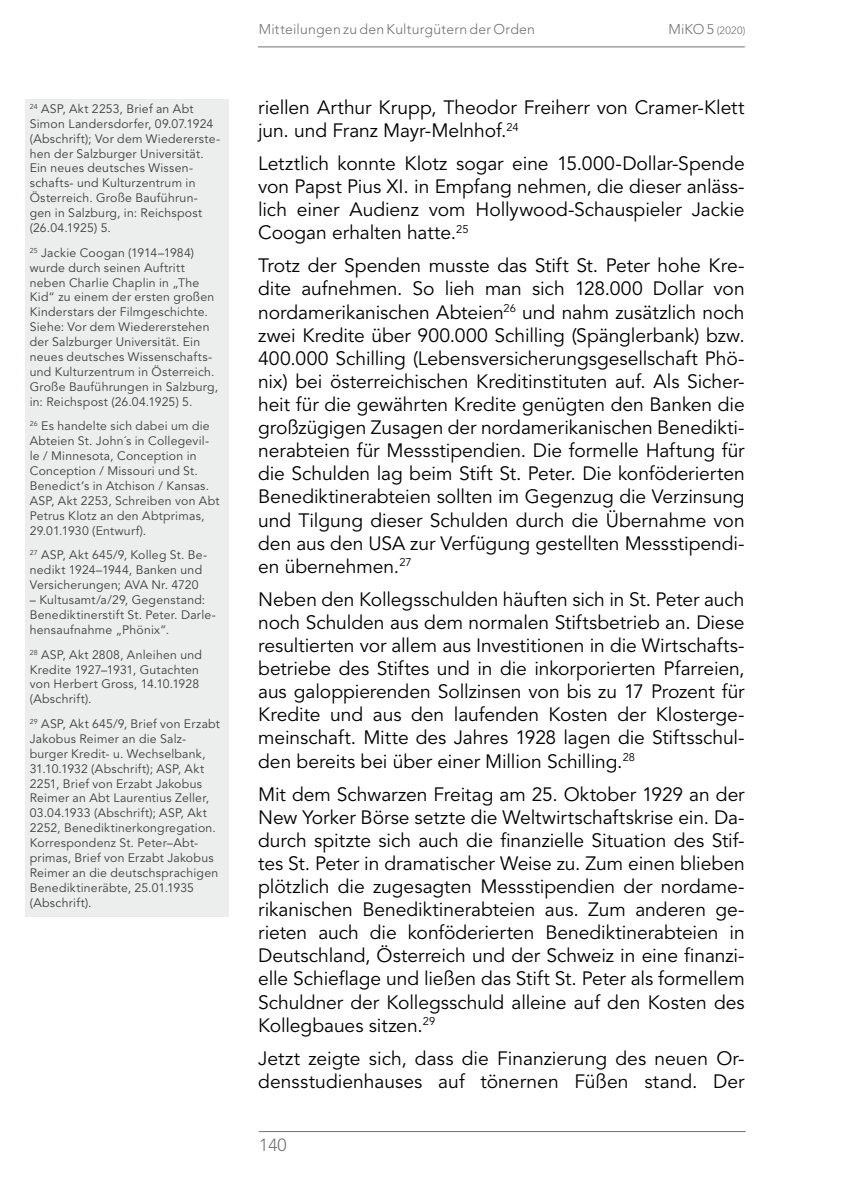
<style>
.page{position:relative;width:844px;height:1191px;background:#fff}
.page>*{position:absolute;margin:0;border:0;box-sizing:border-box;transform-origin:0 0}
.t1{font:19.25px/23.1px "Avenir LT Std";letter-spacing:-.005em;color:#000;text-align:justify}
.t2{font:300 17.5px "Avenir LT Std";color:#707172}
.t3{font:300 14px "Avenir LT Std";letter-spacing:.02em;color:#707172}
.t4{font:12.25px/14.9px "Avenir LT Std";letter-spacing:.02em;color:#3e3d40}
.t5{font:300 10.5px "Avenir LT Std";color:#707172}
.s1{font-size:14px}
</style>
<div class="page">
<hr style="left:258px;top:47px;width:486px;height:1px;background:#707172">
<hr style="left:259px;top:1131px;width:486px;height:1px;background:#707172">
<div style="left:25px;top:99px;width:203px;height:817px;background:#eceded"></div>
<p class="t4" style="left:30px;top:102px;width:192px"><sup>24</sup> ASP, Akt 2253, Brief an Abt<br>Simon Landersdorfer, 09.07.1924 (Abschrift); Vor dem Wiedererste&shy;hen der Salzburger Universität.<br>Ein neues deutsches Wissen&shy;schafts- und Kulturzentrum in<br>Österreich. Große Bauführun&shy;gen in Salzburg, in: Reichspost (26.04.1925) 5.</p>
<p class="t4" style="left:30px;top:245px;width:190px"><sup>25</sup> Jackie Coogan (1914–1984) wurde durch seinen Auftritt neben Charlie Chaplin in „The<br>Kid“ zu einem der ersten großen<br>Kinderstars der Filmgeschichte.<br>Siehe: Vor dem Wiedererstehen der Salzburger Universität. Ein neues deutsches Wissenschafts&shy;und Kulturzentrum in Österreich.<br>Große Bauführungen in Salzburg, in: Reichspost (26.04.1925) 5.</p>
<p class="t4" style="left:30px;top:419px;width:191px"><sup>26</sup> Es handelte sich dabei um die<br>Abteien St. John´s in Collegevil&shy;le / Minnesota, Conception in<br>Conception / Missouri und St.<br>Benedict‘s in Atchison / Kansas.<br>ASP, Akt 2253, Schreiben von Abt<br>Petrus Klotz an den Abtprimas,<br>29.01.1930 (Entwurf).</p>
<p class="t4" style="left:30px;top:548px;width:179px"><sup>27</sup> ASP, Akt 645/9, Kolleg St. Be&shy;nedikt 1924–1944, Banken und<br>Versicherungen; AVA Nr. 4720</p>
<p class="t4" style="left:30px;top:593px;width:187px">– Kultusamt/a/29, Gegenstand:<br>Benediktinerstift St. Peter. Darle&shy;hensaufnahme „Phönix“.</p>
<p class="t4" style="left:30px;top:647px;width:174px"><sup>28</sup> ASP, Akt 2808, Anleihen und<br>Kredite 1927–1931, Gutachten von Herbert Gross, 14.10.1928 (Abschrift).</p>
<p class="t4" style="left:30px;top:716px;width:192px"><sup>29</sup> ASP, Akt 645/9, Brief von Erzabt<br>Jakobus Reimer an die Salz&shy;burger Kredit- u. Wechselbank,<br>31.10.1932 (Abschrift); ASP, Akt<br>2251, Brief von Erzabt Jakobus<br>Reimer an Abt Laurentius Zeller,<br>03.04.1933 (Abschrift); ASP, Akt<br>2252, Benediktinerkongregation.<br>Korrespondenz St. Peter–Abt&shy;primas, Brief von Erzabt Jakobus<br>Reimer an die deutschsprachigen<br>Benediktineräbte, 25.01.1935 (Abschrift).</p>
<p class="t3" style="left:259px;top:21px;width:278px">Mitteilungen zu den Kulturgütern der Orden</p>
<p class="t5" style="left:668px;top:24px;width:79px"><span class="s1">MiKO 5</span> (2020)</p>
<p class="t1" style="left:258px;top:96px;width:488px">riellen Arthur Krupp, Theodor Freiherr von Cramer-Klett jun. und Franz Mayr-Melnhof.<sup>24</sup></p>
<p class="t1" style="left:258px;top:152px;width:488px">Letztlich konnte Klotz sogar eine 15.000-Dollar-Spende von Papst Pius XI. in Empfang nehmen, die dieser anläss&shy;lich einer Audienz vom Hollywood-Schauspieler Jackie Coogan erhalten hatte.<sup>25</sup></p>
<p class="t1" style="left:258px;top:255px;width:488px">Trotz der Spenden musste das Stift St. Peter hohe Kre&shy;dite aufnehmen. So lieh man sich 128.000 Dollar von nordamerikanischen Abteien<sup>26</sup> und nahm zusätzlich noch zwei Kredite über 900.000 Schilling (Spänglerbank) bzw.<br>400.000 Schilling (Lebensversicherungsgesellschaft Phö&shy;nix) bei österreichischen Kreditinstituten auf. Als Sicher&shy;heit für die gewährten Kredite genügten den Banken die großzügigen Zusagen der nordamerikanischen Benedikti&shy;nerabteien für Messstipendien. Die formelle Haftung für die Schulden lag beim Stift St. Peter. Die konföderierten Benediktinerabteien sollten im Gegenzug die Verzinsung und Tilgung dieser Schulden durch die Übernahme von den aus den USA zur Verfügung gestellten Messstipendi&shy;en übernehmen.<sup>27</sup></p>
<p class="t1" style="left:258px;top:588px;width:488px">Neben den Kollegsschulden häuften sich in St. Peter auch noch Schulden aus dem normalen Stiftsbetrieb an. Diese resultierten vor allem aus Investitionen in die Wirtschafts&shy;betriebe des Stiftes und in die inkorporierten Pfarreien, aus galoppierenden Sollzinsen von bis zu 17 Prozent für Kredite und aus den laufenden Kosten der Klosterge&shy;meinschaft. Mitte des Jahres 1928 lagen die Stiftsschul&shy;den bereits bei über einer Million Schilling.<sup>28</sup></p>
<p class="t1" style="left:258px;top:783px;width:488px">Mit dem Schwarzen Freitag am 25. Oktober 1929 an der New Yorker Börse setzte die Weltwirtschaftskrise ein. Da&shy;durch spitzte sich auch die finanzielle Situation des Stif&shy;tes St. Peter in dramatischer Weise zu. Zum einen blieben plötzlich die zugesagten Messstipendien der nordame&shy;rikanischen Benediktinerabteien aus. Zum anderen ge&shy;rieten auch die konföderierten Benediktinerabteien in Deutschland, Österreich und der Schweiz in eine finanzi&shy;elle Schieflage und ließen das Stift St. Peter als formellem Schuldner der Kollegsschuld alleine auf den Kosten des Kollegbaues sitzen.<sup>29</sup></p>
<p class="t1" style="left:258px;top:1047px;width:488px">Jetzt zeigte sich, dass die Finanzierung des neuen Or&shy;densstudienhauses auf tönernen Füßen stand. Der</p>
<p class="t2" style="left:259px;top:1134px;width:29px">140</p>
</div>
